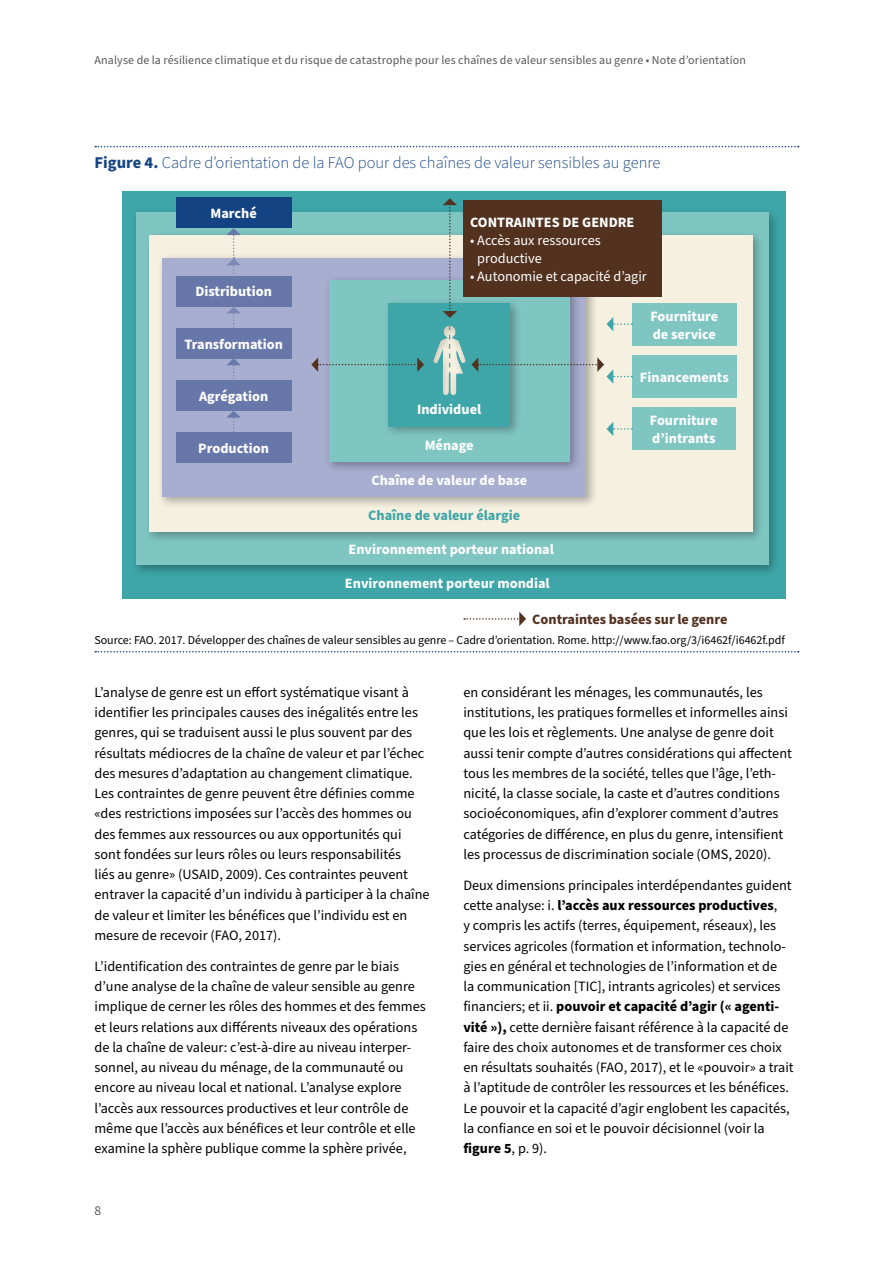
<style>
.page{position:relative;width:893px;height:1263px;background:#fff}
.page>*{position:absolute;margin:0;border:0;box-sizing:border-box;transform-origin:0 0}
.t1{font:300 16.5px "Source Sans Pro";color:#144383}
.t2{font:14.25px/20.2px "Source Sans Pro";color:#000}
.t3{font:700 14.25px/18px "Source Sans Pro";color:#fff}
.t4{font:14.25px/18px "Source Sans Pro";color:#fff}
.t5{font:700 14.25px "Source Sans Pro";color:#52311f}
.t6{font:700 14.25px "Source Sans Pro";color:#3ea6a8}
.t7{font:13.5px "Source Sans Pro";color:#58585b}
.t8{font:12px "Source Sans Pro";letter-spacing:-.005em;color:#000}
.t9{font:12px "Source Sans Pro";letter-spacing:.01em;color:#58585b}
.s1{font-weight:700}
</style>
<div class="page">
<svg style="left:95px;top:146px;width:704px;height:1px"></svg>
<svg style="left:95px;top:651px;width:704px;height:1px"></svg>
<div style="left:122px;top:191px;width:663px;height:408px;background:#3ea6a8"></div>
<div style="left:131px;top:207px;width:649px;height:369px;background:#000;opacity:.3"></div>
<div style="left:136px;top:213px;width:632px;height:352px;background:#7fc6c2"></div>
<div style="left:144px;top:230px;width:620px;height:314px;background:#000;opacity:.3"></div>
<div style="left:149px;top:235px;width:603px;height:297px;background:#f5f0e0"></div>
<div style="left:157px;top:253px;width:441px;height:256px;background:#000;opacity:.3"></div>
<div style="left:162px;top:259px;width:424px;height:238px;background:#a7aecf"></div>
<div style="left:324px;top:275px;width:257px;height:199px;background:#000;opacity:.3"></div>
<div style="left:329px;top:280px;width:240px;height:182px;background:#7fc6c2"></div>
<div style="left:383px;top:297px;width:139px;height:141px;background:#000;opacity:.3"></div>
<div style="left:388px;top:303px;width:122px;height:123px;background:#3ea6a8"></div>
<div style="left:176px;top:197px;width:115px;height:30px;background:#144383"></div>
<svg style="left:226px;top:228px;width:15px;height:46px"></svg>
<svg style="left:227px;top:307px;width:14px;height:21px"></svg>
<svg style="left:226px;top:358px;width:15px;height:22px"></svg>
<svg style="left:227px;top:411px;width:14px;height:21px"></svg>
<div style="left:632px;top:303px;width:105px;height:42px;background:#7fc6c2"></div>
<div style="left:632px;top:355px;width:105px;height:43px;background:#7fc6c2"></div>
<div style="left:632px;top:408px;width:104px;height:42px;background:#7fc6c2"></div>
<svg style="left:606px;top:422px;width:26px;height:14px"></svg>
<div style="left:463px;top:200px;width:199px;height:96px;background:#52311f"></div>
<svg style="left:311px;top:357px;width:109px;height:15px"></svg>
<svg style="left:464px;top:612px;width:62px;height:14px"></svg>
<svg style="left:433px;top:198px;width:199px;height:197px"></svg>
<div style="left:176px;top:276px;width:115px;height:30px;background:#6877aa"></div>
<div style="left:176px;top:432px;width:115px;height:31px;background:#6877aa"></div>
<div style="left:176px;top:328px;width:115px;height:30px;background:#6877aa"></div>
<div style="left:176px;top:380px;width:115px;height:30px;background:#6877aa"></div>
<p class="t9" style="left:94px;top:52px;width:653px">Analyse de la résilience climatique et du risque de catastrophe pour les chaînes de valeur sensibles au genre • Note d’orientation</p>
<p class="t1" style="left:94px;top:151px;width:567px"><span class="s1">Figure 4.</span> Cadre d’orientation de la FAO pour des chaînes de valeur sensibles au genre</p>
<p class="t3" style="left:210px;top:204px;width:48px">Marché</p>
<p class="t3" style="left:195px;top:283px;width:78px">Distribution</p>
<p class="t3" style="left:184px;top:335px;width:100px">Transformation</p>
<p class="t3" style="left:199px;top:387px;width:71px">Agrégation</p>
<p class="t3" style="left:198px;top:439px;width:72px">Production</p>
<p class="t3" style="left:470px;top:213px;width:166px">CONTRAINTES DE GENDRE</p>
<p class="t4" style="left:477px;top:231px;width:125px;text-indent:-7px">• Accès aux ressources productive</p>
<p class="t4" style="left:470px;top:267px;width:178px">• Autonomie et capacité d’agir</p>
<p class="t3" style="left:417px;top:401px;width:66px">Individuel</p>
<p class="t3" style="left:425px;top:437px;width:50px">Ménage</p>
<p class="t3" style="left:371px;top:472px;width:157px">Chaîne de valeur de base</p>
<p class="t6" style="left:368px;top:505px;width:153px">Chaîne de valeur élargie</p>
<p class="t3" style="left:349px;top:540px;width:207px">Environnement porteur national</p>
<p class="t3" style="left:345px;top:574px;width:206px">Environnement porteur mondial</p>
<p class="t3" style="left:650px;top:307px;width:70px">Fourniture de service</p>
<p class="t3" style="left:640px;top:368px;width:90px">Financements</p>
<p class="t3" style="left:650px;top:412px;width:70px">Fourniture d’intrants</p>
<p class="t5" style="left:532px;top:609px;width:197px">Contraintes basées sur le genre</p>
<p class="t8" style="left:94px;top:632px;width:692px">Source: FAO. 2017. Développer des chaînes de valeur sensibles au genre – Cadre d’orientation. Rome. http://www.fao.org/3/i6462f/i6462f.pdf</p>
<p class="t2" style="left:94px;top:682px;width:337px">L’analyse de genre est un effort systématique visant à identifier les principales causes des inégalités entre les genres, qui se traduisent aussi le plus souvent par des résultats médiocres de la chaîne de valeur et par l’échec des mesures d’adaptation au changement climatique.<br>Les contraintes de genre peuvent être définies comme «des restrictions imposées sur l’accès des hommes ou des femmes aux ressources ou aux opportunités qui sont fondées sur leurs rôles ou leurs responsabilités<br>liés au genre» (USAID, 2009). Ces contraintes peuvent entraver la capacité d’un individu à participer à la chaîne de valeur et limiter les bénéfices que l’individu est en mesure de recevoir (FAO, 2017).</p>
<p class="t2" style="left:94px;top:956px;width:333px">L’identification des contraintes de genre par le biais d’une analyse de la chaîne de valeur sensible au genre implique de cerner les rôles des hommes et des femmes et leurs relations aux différents niveaux des opérations de la chaîne de valeur: c’est-à-dire au niveau interper&shy;sonnel, au niveau du ménage, de la communauté ou encore au niveau local et national. L’analyse explore l’accès aux ressources productives et leur contrôle de même que l’accès aux bénéfices et leur contrôle et elle examine la sphère publique comme la sphère privée,</p>
<p class="t2" style="left:463px;top:682px;width:330px">en considérant les ménages, les communautés, les institutions, les pratiques formelles et informelles ainsi que les lois et règlements. Une analyse de genre doit aussi tenir compte d’autres considérations qui affectent tous les membres de la société, telles que l’âge, l’eth&shy;nicité, la classe sociale, la caste et d’autres conditions socioéconomiques, afin d’explorer comment d’autres catégories de différence, en plus du genre, intensifient les processus de discrimination sociale (OMS, 2020).</p>
<p class="t2" style="left:463px;top:875px;width:332px">Deux dimensions principales interdépendantes guident cette analyse: i. <span class="s1">l’accès aux ressources productives</span>,<br>y compris les actifs (terres, équipement, réseaux), les services agricoles (formation et information, technolo&shy;gies en général et technologies de l’information et de<br>la communication [TIC], intrants agricoles) et services financiers; et ii. <span class="s1">pouvoir et capacité d’agir (« agenti&shy;vité »),</span> cette dernière faisant référence à la capacité de faire des choix autonomes et de transformer ces choix en résultats souhaités (FAO, 2017), et le «pouvoir» a trait à l’aptitude de contrôler les ressources et les bénéfices.<br>Le pouvoir et la capacité d’agir englobent les capacités, la confiance en soi et le pouvoir décisionnel (voir la <span class="s1">figure 5</span>, p. 9).</p>
<p class="t7" style="left:94px;top:1202px;width:8px">8</p>
</div>
